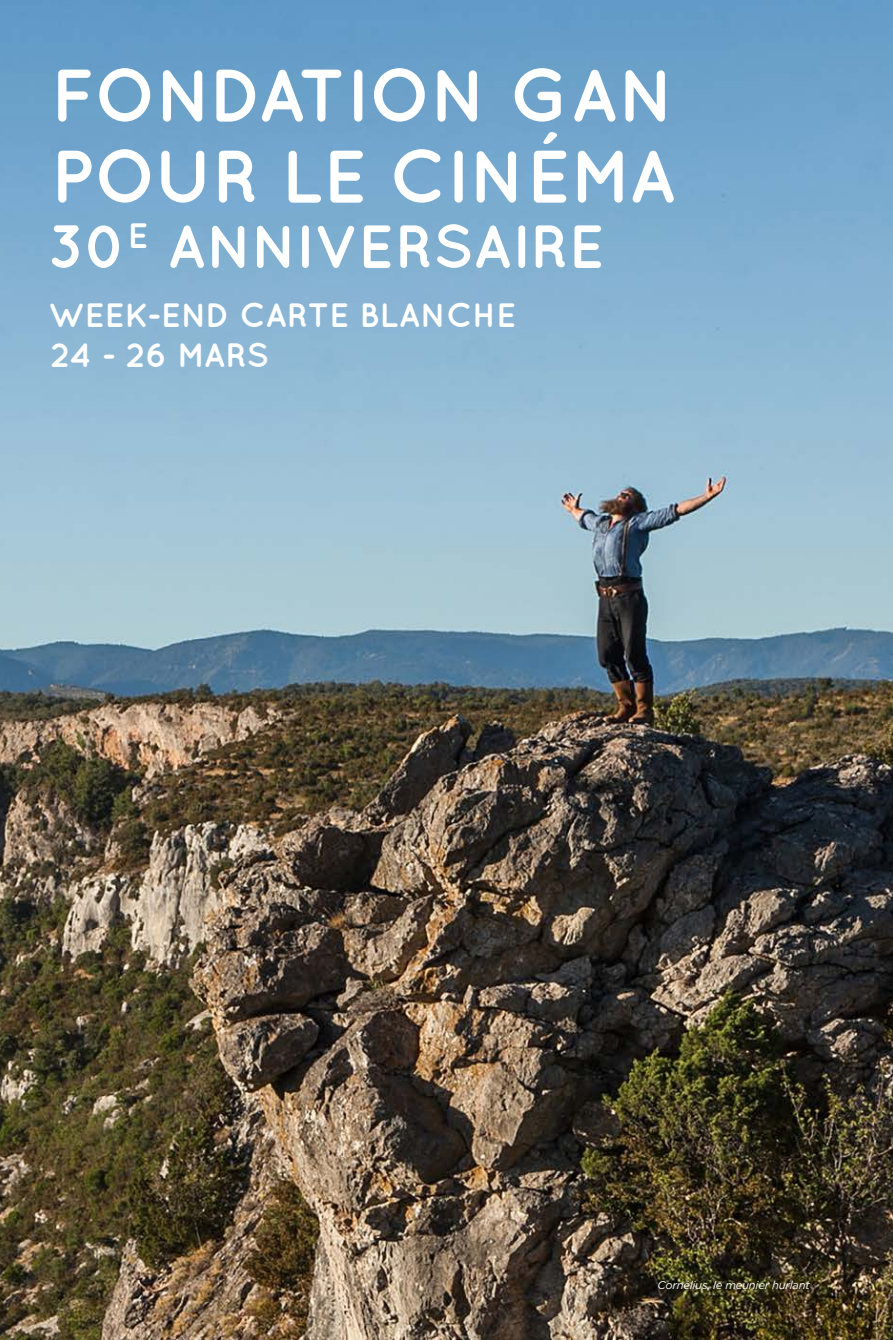
<style>
.page{position:relative;width:893px;height:1340px;background:#fff}
.page>*{position:absolute;margin:0;border:0;box-sizing:border-box;transform-origin:0 0}
.t1{font:700 74.25px/81px "Quicksand";color:#fff}
.t2{font:700 60.75px "Quicksand";color:#fff}
.t3{font:700 33.75px/40.5px "Quicksand";color:#fff}
.t4{font:italic 11.25px "Gotham HTF";letter-spacing:-.02em;color:#fff}
</style>
<div class="page">
<img style="left:0;top:0;width:893px;height:1339px">
<h1 class="t1" style="left:51px;top:53px;width:627px">FONDATION GAN<br>POUR LE CINÉMA</h1>
<h2 class="t2" style="left:47px;top:210px;width:558px">30<sup>E</sup> ANNIVERSAIRE</h2>
<p class="t3" style="left:48px;top:293px;width:470px">WEEK-END CARTE BLANCHE<br>24 - 26 MARS</p>
<p class="t4" style="left:658px;top:1278px;width:154px">Cornélius, le meunier hurlant</p>
</div>
